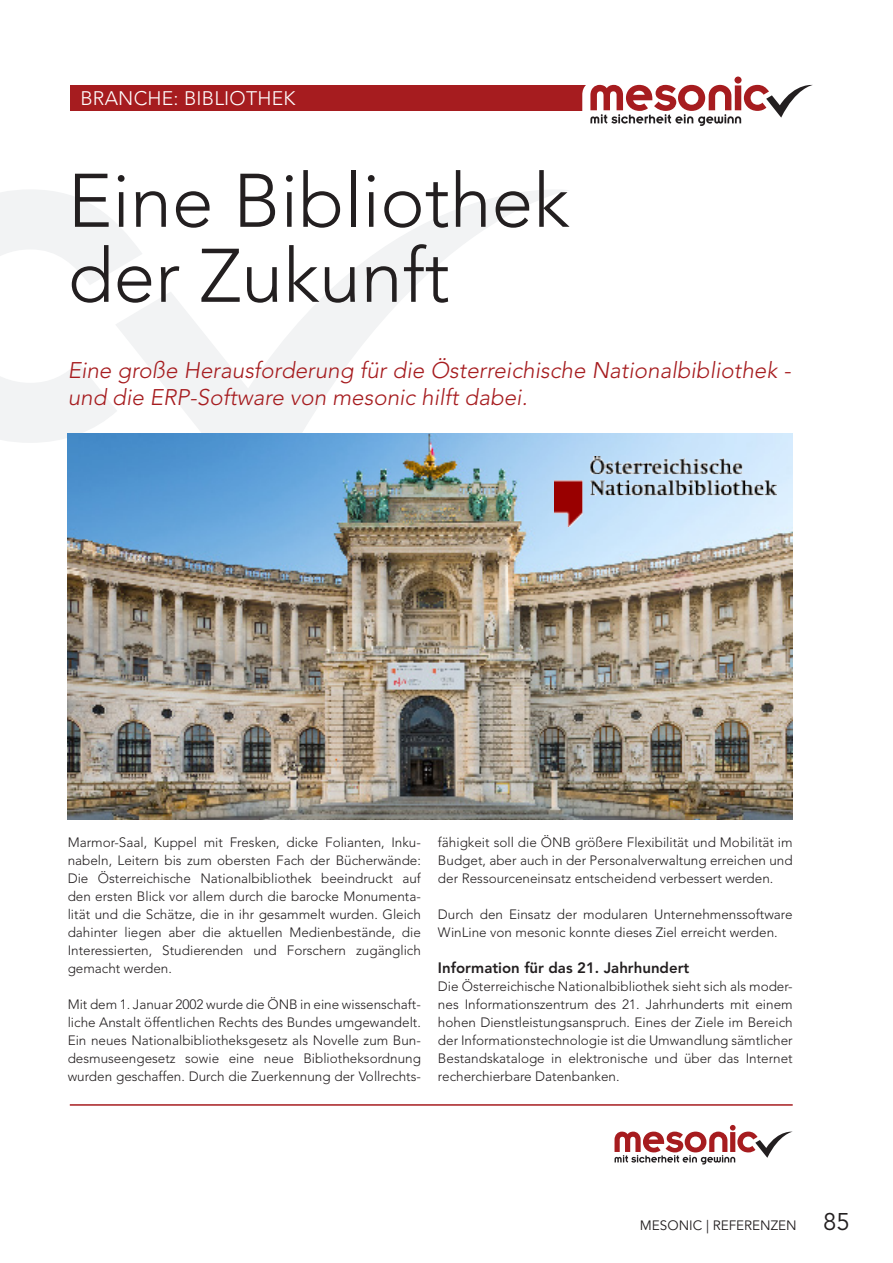
<style>
.page{position:relative;width:893px;height:1263px;background:#fff}
.page>*{position:absolute;margin:0;border:0;box-sizing:border-box;transform-origin:0 0}
.t1{font:300 75px/75px "Avenir LT Pro";color:#231f20}
.t2{font:italic 300 22.5px/27px "Avenir LT Pro";color:#a61c1f}
.t3{font:300 19.5px "Avenir LT Pro";letter-spacing:.01em;color:#fff}
.t4{font:800 15px "Avenir LT Pro";color:#231f20}
.t5{font:300 13.5px/18px "Avenir LT Pro";color:#231f20;text-align:justify}
.t6{font:13.5px "Avenir LT Pro";color:#231f20}
.s1{font-size:24px}
</style>
<div class="page">
<div style="left:70px;top:85px;width:517px;height:25px;background:#a61c1f"></div>
<svg style="left:582px;top:77px;width:231px;height:49px"></svg>
<svg style="left:143px;top:190px;width:425px;height:243px"></svg>
<svg style="left:0;top:190px;width:143px;height:253px"></svg>
<hr style="left:70px;top:1104px;width:723px;height:2px;background:#a61c1f">
<svg style="left:614px;top:1125px;width:179px;height:39px"></svg>
<img style="left:68px;top:433px;width:725px;height:387px">
<img style="left:554px;top:456px;width:222px;height:71px">
<p class="t3" style="left:80px;top:87px;width:216px">BRANCHE: BIBLIOTHEK</p>
<p class="t1" style="left:68px;top:164px;width:503px">Eine Bibliothek der Zukunft</p>
<p class="t2" style="left:68px;top:358px;width:725px">Eine große Herausforderung für die Österreichische Nationalbibliothek - und die ERP-Software von mesonic hilft dabei.</p>
<p class="t5" style="left:68px;top:833px;width:355px">Marmor-Saal, Kuppel mit Fresken, dicke Folianten, Inku&shy;nabeln, Leitern bis zum obersten Fach der Bücherwände:<br>Die Österreichische Nationalbibliothek beeindruckt auf den ersten Blick vor allem durch die barocke Monumenta&shy;lität und die Schätze, die in ihr gesammelt wurden. Gleich dahinter liegen aber die aktuellen Medienbestände, die Interessierten, Studierenden und Forschern zugänglich gemacht werden.</p>
<p class="t5" style="left:68px;top:995px;width:355px">Mit dem 1. Januar 2002 wurde die ÖNB in eine wissenschaft&shy;liche Anstalt öffentlichen Rechts des Bundes umgewandelt.<br>Ein neues Nationalbibliotheksgesetz als Novelle zum Bun&shy;desmuseengesetz sowie eine neue Bibliotheksordnung wurden geschaffen. Durch die Zuerkennung der Vollrechts-</p>
<p class="t5" style="left:438px;top:833px;width:356px">fähigkeit soll die ÖNB größere Flexibilität und Mobilität im Budget, aber auch in der Personalverwaltung erreichen und der Ressourceneinsatz entscheidend verbessert werden.</p>
<p class="t5" style="left:438px;top:905px;width:356px">Durch den Einsatz der modularen Unternehmenssoftware<br>WinLine von mesonic konnte dieses Ziel erreicht werden.</p>
<p class="t4" style="left:438px;top:959px;width:253px">Information für das 21. Jahrhundert</p>
<p class="t5" style="left:438px;top:977px;width:356px">Die Österreichische Nationalbibliothek sieht sich als moder&shy;nes Informationszentrum des 21. Jahrhunderts mit einem hohen Dienstleistungsanspruch. Eines der Ziele im Bereich der Informationstechnologie ist die Umwandlung sämtlicher Bestandskataloge in elektronische und über das Internet recherchierbare Datenbanken.</p>
<p class="t6" style="left:640px;top:1217px;width:211px">MESONIC | REFERENZEN <span class="s1">85</span></p>
</div>
